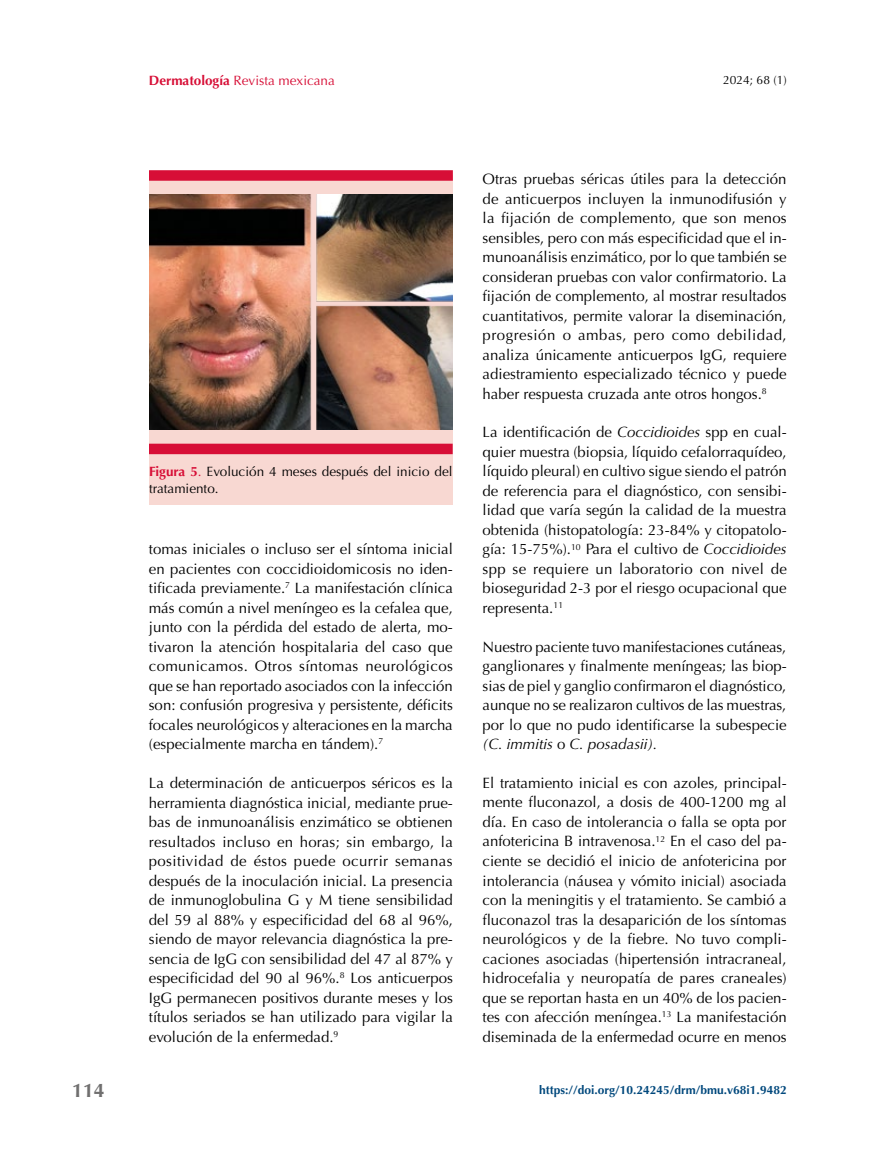
<style>
.page{position:relative;width:893px;height:1149px;background:#fff}
.page>*{position:absolute;margin:0;border:0;box-sizing:border-box;transform-origin:0 0}
.t1{font:700 19.5px "Optima";color:#706f6f}
.t2{font:15px/19.5px "Optima";color:#000;text-align:justify}
.t3{font:13.5px/16.5px "Optima";color:#000}
.t4{font:13.5px "Optima";color:#d70e36}
.t5{font:700 12px "Optima";color:#02497d}
.t6{font:12px "Optima";color:#000}
.s1{font-weight:700}
.s2{font-weight:700;color:#d70e36}
.s3{color:#d70e36}
.s4{font-style:italic}
</style>
<div class="page">
<div style="left:149px;top:175px;width:304px;height:329px;background:#f8d8d2"></div>
<div style="left:149px;top:443px;width:304px;height:11px;background:#d70e36"></div>
<div style="left:149px;top:170px;width:304px;height:11px;background:#d70e36"></div>
<img style="left:149px;top:195px;width:304px;height:234px">
<h1 class="t1" style="left:72px;top:1079px;width:34px">114</h1>
<p class="t4" style="left:149px;top:73px;width:188px"><span class="s1">Dermatología</span> Revista mexicana</p>
<p class="t6" style="left:723px;top:73px;width:65px">2024; 68 (1)</p>
<p class="t3" style="left:149px;top:463px;width:305px"><span class="s2">Figura 5</span><span class="s3">.</span> Evolución 4 meses después del inicio del tratamiento.</p>
<p class="t2" style="left:149px;top:539px;width:306px">tomas iniciales o incluso ser el síntoma inicial en pacientes con coccidioidomicosis no iden&shy;tificada previamente.<sup>7</sup> La manifestación clínica más común a nivel meníngeo es la cefalea que, junto con la pérdida del estado de alerta, mo&shy;tivaron la atención hospitalaria del caso que comunicamos. Otros síntomas neurológicos que se han reportado asociados con la infección son: confusión progresiva y persistente, déficits focales neurológicos y alteraciones en la marcha (especialmente marcha en tándem).<sup>7</sup></p>
<p class="t2" style="left:149px;top:773px;width:306px">La determinación de anticuerpos séricos es la herramienta diagnóstica inicial, mediante prue&shy;bas de inmunoanálisis enzimático se obtienen resultados incluso en horas; sin embargo, la positividad de éstos puede ocurrir semanas después de la inoculación inicial. La presencia de inmunoglobulina G y M tiene sensibilidad del 59 al 88% y especificidad del 68 al 96%, siendo de mayor relevancia diagnóstica la pre&shy;sencia de IgG con sensibilidad del 47 al 87% y especificidad del 90 al 96%.<sup>8</sup> Los anticuerpos IgG permanecen positivos durante meses y los títulos seriados se han utilizado para vigilar la evolución de la enfermedad.<sup>9</sup></p>
<p class="t2" style="left:483px;top:169px;width:306px">Otras pruebas séricas útiles para la detección de anticuerpos incluyen la inmunodifusión y la fijación de complemento, que son menos sensibles, pero con más especificidad que el in&shy;munoanálisis enzimático, por lo que también se consideran pruebas con valor confirmatorio. La fijación de complemento, al mostrar resultados cuantitativos, permite valorar la diseminación, progresión o ambas, pero como debilidad, analiza únicamente anticuerpos IgG, requiere adiestramiento especializado técnico y puede haber respuesta cruzada ante otros hongos.<sup>8</sup></p>
<p class="t2" style="left:483px;top:422px;width:306px">La identificación de <span class="s4">Coccidioides</span> spp en cual&shy;quier muestra (biopsia, líquido cefalorraquídeo, líquido pleural) en cultivo sigue siendo el patrón de referencia para el diagnóstico, con sensibi&shy;lidad que varía según la calidad de la muestra obtenida (histopatología: 23-84% y citopatolo&shy;gía: 15-75%).<sup>10</sup> Para el cultivo de <span class="s4">Coccidioides </span>spp se requiere un laboratorio con nivel de bioseguridad 2-3 por el riesgo ocupacional que representa.<sup>11</sup></p>
<p class="t2" style="left:483px;top:636px;width:306px">Nuestro paciente tuvo manifestaciones cutáneas, ganglionares y finalmente meníngeas; las biop&shy;sias de piel y ganglio confirmaron el diagnóstico, aunque no se realizaron cultivos de las muestras, por lo que no pudo identificarse la subespecie <span class="s4">(C. immitis</span> o <span class="s4">C. posadasii).</span></p>
<p class="t2" style="left:483px;top:773px;width:306px">El tratamiento inicial es con azoles, principal&shy;mente fluconazol, a dosis de 400-1200 mg al día. En caso de intolerancia o falla se opta por anfotericina B intravenosa.<sup>12</sup> En el caso del pa&shy;ciente se decidió el inicio de anfotericina por intolerancia (náusea y vómito inicial) asociada con la meningitis y el tratamiento. Se cambió a fluconazol tras la desaparición de los síntomas neurológicos y de la fiebre. No tuvo compli&shy;caciones asociadas (hipertensión intracraneal, hidrocefalia y neuropatía de pares craneales) que se reportan hasta en un 40% de los pacien&shy;tes con afección meníngea.<sup>13</sup> La manifestación diseminada de la enfermedad ocurre en menos</p>
<p class="t5" style="left:539px;top:1082px;width:249px">https://doi.org/10.24245/drm/bmu.v68i1.9482</p>
</div>
